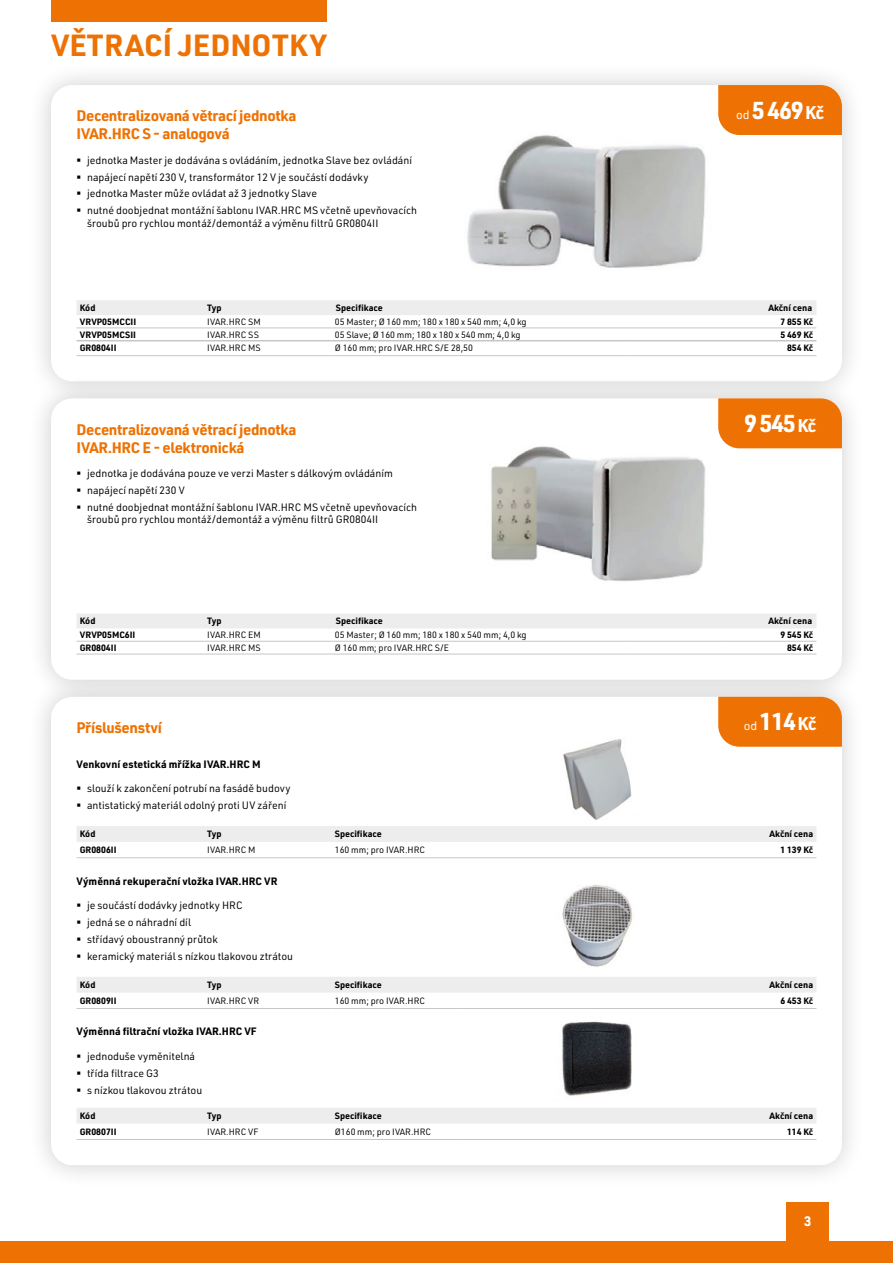
<style>
.page{position:relative;width:893px;height:1263px;background:#fff}
.page>*{position:absolute;margin:0;border:0;box-sizing:border-box;transform-origin:0 0}
.t1{font:700 30px "URWDIN";color:#ee7203}
.t2{font:700 24px "URWDIN";letter-spacing:-.05em;color:#fff}
.t3{font:700 15px/18px "URWDIN";letter-spacing:-.025em;color:#ee7203}
.t4{font:700 13.5px "URWDIN";color:#fff}
.t5{font:10.5px/16.8px "URWDIN";color:#000}
.t6{font:700 10.5px "URWDIN";color:#000}
.t7{font:9px "URWDIN";color:#000}
.t8{font:700 9px "URWDIN";color:#000}
.s1{font-weight:400;font-size:12px}
.s2{font-size:18px}
</style>
<div class="page">
<div style="left:27px;top:673px;width:839px;height:516px;background:#000;opacity:.2"></div>
<div style="left:51px;top:697px;width:791px;height:468px;background:#fff;border-radius:21px"></div>
<img style="left:563px;top:739px;width:69px;height:81px">
<img style="left:562px;top:884px;width:71px;height:83px">
<img style="left:562px;top:1021px;width:70px;height:75px">
<div style="left:27px;top:61px;width:839px;height:345px;background:#000;opacity:.2"></div>
<div style="left:51px;top:85px;width:791px;height:296px;background:#fff;border-radius:21px"></div>
<div style="left:27px;top:375px;width:839px;height:329px;background:#000;opacity:.2"></div>
<div style="left:51px;top:398px;width:791px;height:282px;background:#fff;border-radius:21px"></div>
<img style="left:491px;top:446px;width:215px;height:135px">
<img style="left:467px;top:135px;width:239px;height:133px">
<div style="left:51px;top:0;width:275px;height:21px;background:#ee7203"></div>
<div style="left:77px;top:300px;width:739px;height:15px;background:#ededed"></div>
<hr style="left:77px;top:328px;width:127px;height:1px;background:#c6c6c6">
<hr style="left:204px;top:328px;width:128px;height:1px;background:#c6c6c6">
<hr style="left:332px;top:328px;width:297px;height:1px;background:#c6c6c6">
<hr style="left:77px;top:355px;width:127px;height:1px;background:#c6c6c6">
<hr style="left:204px;top:355px;width:128px;height:1px;background:#c6c6c6">
<hr style="left:332px;top:355px;width:297px;height:1px;background:#c6c6c6">
<hr style="left:629px;top:355px;width:94px;height:1px;background:#c6c6c6">
<hr style="left:723px;top:355px;width:93px;height:1px;background:#c6c6c6">
<hr style="left:629px;top:328px;width:94px;height:1px;background:#c6c6c6">
<hr style="left:723px;top:328px;width:93px;height:1px;background:#c6c6c6">
<hr style="left:77px;top:340px;width:127px;height:1px;background:#c6c6c6">
<hr style="left:204px;top:340px;width:128px;height:1px;background:#c6c6c6">
<hr style="left:332px;top:340px;width:297px;height:1px;background:#c6c6c6">
<hr style="left:629px;top:340px;width:94px;height:1px;background:#c6c6c6">
<hr style="left:723px;top:340px;width:93px;height:1px;background:#c6c6c6">
<div style="left:77px;top:614px;width:739px;height:14px;background:#ededed"></div>
<hr style="left:77px;top:641px;width:127px;height:1px;background:#c6c6c6">
<hr style="left:204px;top:641px;width:128px;height:1px;background:#c6c6c6">
<hr style="left:332px;top:641px;width:297px;height:1px;background:#c6c6c6">
<hr style="left:77px;top:654px;width:127px;height:1px;background:#c6c6c6">
<hr style="left:204px;top:654px;width:128px;height:1px;background:#c6c6c6">
<hr style="left:332px;top:654px;width:297px;height:1px;background:#c6c6c6">
<hr style="left:629px;top:654px;width:94px;height:1px;background:#c6c6c6">
<hr style="left:723px;top:654px;width:93px;height:1px;background:#c6c6c6">
<hr style="left:629px;top:641px;width:94px;height:1px;background:#c6c6c6">
<hr style="left:723px;top:641px;width:93px;height:1px;background:#c6c6c6">
<div style="left:718px;top:85px;width:124px;height:50px;background:#ee7203"></div>
<div style="left:718px;top:398px;width:124px;height:50px;background:#ee7203"></div>
<div style="left:718px;top:697px;width:124px;height:50px;background:#ee7203"></div>
<div style="left:77px;top:826px;width:739px;height:16px;background:#ededed"></div>
<hr style="left:77px;top:857px;width:127px;height:1px;background:#c6c6c6">
<hr style="left:204px;top:857px;width:128px;height:1px;background:#c6c6c6">
<hr style="left:332px;top:857px;width:127px;height:1px;background:#c6c6c6">
<hr style="left:459px;top:857px;width:357px;height:1px;background:#c6c6c6">
<div style="left:77px;top:977px;width:739px;height:16px;background:#ededed"></div>
<hr style="left:77px;top:1008px;width:127px;height:1px;background:#c6c6c6">
<hr style="left:204px;top:1008px;width:128px;height:1px;background:#c6c6c6">
<hr style="left:332px;top:1008px;width:127px;height:1px;background:#c6c6c6">
<hr style="left:459px;top:1008px;width:357px;height:1px;background:#c6c6c6">
<div style="left:77px;top:1108px;width:739px;height:16px;background:#ededed"></div>
<hr style="left:77px;top:1139px;width:127px;height:1px;background:#c6c6c6">
<hr style="left:204px;top:1139px;width:128px;height:1px;background:#c6c6c6">
<hr style="left:332px;top:1139px;width:127px;height:1px;background:#c6c6c6">
<hr style="left:459px;top:1139px;width:357px;height:1px;background:#c6c6c6">
<div style="left:0;top:1242px;width:893px;height:21px;background:#ee7203"></div>
<div style="left:787px;top:1202px;width:42px;height:61px;background:#ee7203"></div>
<h1 class="t1" style="left:51px;top:24px;width:277px">VĚTRACÍ JEDNOTKY</h1>
<h3 class="t3" style="left:77px;top:106px;width:221px">Decentralizovaná větrací jednotka<br>IVAR.HRC S - analogová</h3>
<p class="t5" style="left:87px;top:151px;width:331px">jednotka Master je dodávána s ovládáním, jednotka Slave bez ovládání napájecí napětí 230 V, transformátor 12 V je součástí dodávky<br>jednotka Master může ovládat až 3 jednotky Slave<br>nutné doobjednat montážní šablonu IVAR.HRC MS včetně upevňovacích</p>
<p class="t5" style="left:87px;top:214px;width:293px">šroubů pro rychlou montáž/demontáž a výměnu filtrů GR0804II</p>
<h2 class="t2" style="left:736px;top:94px;width:90px"><span class="s1">od</span> 5 469 <span class="s2">Kč</span></h2>
<p class="t8" style="left:80px;top:301px;width:17px">Kód</p>
<p class="t8" style="left:207px;top:301px;width:16px">Typ</p>
<p class="t8" style="left:336px;top:301px;width:49px">Specifikace</p>
<p class="t8" style="left:768px;top:301px;width:45px">Akční cena</p>
<p class="t8" style="left:80px;top:315px;width:58px">VRVP05MCCII</p>
<p class="t7" style="left:207px;top:316px;width:55px">IVAR.HRC SM</p>
<p class="t7" style="left:335px;top:316px;width:193px">05 Master; Ø 160 mm; 180 x 180 x 540 mm; 4,0 kg</p>
<p class="t8" style="left:780px;top:315px;width:34px">7 855 Kč</p>
<p class="t8" style="left:80px;top:328px;width:58px">VRVP05MCSII</p>
<p class="t7" style="left:207px;top:328px;width:53px">IVAR.HRC SS</p>
<p class="t7" style="left:335px;top:328px;width:187px">05 Slave; Ø 160 mm; 180 x 180 x 540 mm; 4,0 kg</p>
<p class="t8" style="left:780px;top:328px;width:34px">5 469 Kč</p>
<p class="t8" style="left:80px;top:342px;width:38px">GR0804II</p>
<p class="t7" style="left:207px;top:342px;width:55px">IVAR.HRC MS</p>
<p class="t7" style="left:335px;top:342px;width:140px">Ø 160 mm; pro IVAR.HRC S/E 28,50</p>
<p class="t8" style="left:787px;top:342px;width:28px">854 Kč</p>
<h3 class="t3" style="left:77px;top:420px;width:221px">Decentralizovaná větrací jednotka<br>IVAR.HRC E - elektronická</h3>
<p class="t5" style="left:87px;top:465px;width:331px">jednotka je dodávána pouze ve verzi Master s dálkovým ovládáním napájecí napětí 230 V<br>nutné doobjednat montážní šablonu IVAR.HRC MS včetně upevňovacích</p>
<p class="t5" style="left:87px;top:511px;width:293px">šroubů pro rychlou montáž/demontáž a výměnu filtrů GR0804II</p>
<h2 class="t2" style="left:744px;top:407px;width:74px">9 545 <span class="s2">Kč</span></h2>
<p class="t8" style="left:80px;top:615px;width:17px">Kód</p>
<p class="t8" style="left:207px;top:615px;width:16px">Typ</p>
<p class="t8" style="left:336px;top:615px;width:49px">Specifikace</p>
<p class="t8" style="left:768px;top:615px;width:45px">Akční cena</p>
<p class="t8" style="left:80px;top:629px;width:57px">VRVP05MC6II</p>
<p class="t7" style="left:207px;top:629px;width:55px">IVAR.HRC EM</p>
<p class="t7" style="left:335px;top:629px;width:193px">05 Master; Ø 160 mm; 180 x 180 x 540 mm; 4,0 kg</p>
<p class="t8" style="left:780px;top:629px;width:34px">9 545 Kč</p>
<p class="t8" style="left:80px;top:641px;width:38px">GR0804II</p>
<p class="t7" style="left:207px;top:642px;width:55px">IVAR.HRC MS</p>
<p class="t7" style="left:335px;top:642px;width:116px">Ø 160 mm; pro IVAR.HRC S/E</p>
<p class="t8" style="left:787px;top:641px;width:28px">854 Kč</p>
<h3 class="t3" style="left:77px;top:718px;width:87px">Příslušenství</h3>
<p class="t6" style="left:77px;top:757px;width:186px">Venkovní estetická mřížka IVAR.HRC M</p>
<p class="t5" style="left:87px;top:780px;width:205px">slouží k zakončení potrubí na fasádě budovy antistatický materiál odolný proti UV záření</p>
<h2 class="t2" style="left:744px;top:705px;width:74px"><span class="s1">od</span> 114 <span class="s2">Kč</span></h2>
<p class="t8" style="left:80px;top:828px;width:17px">Kód</p>
<p class="t8" style="left:207px;top:828px;width:16px">Typ</p>
<p class="t8" style="left:335px;top:828px;width:49px">Specifikace</p>
<p class="t8" style="left:770px;top:828px;width:45px">Akční cena</p>
<p class="t8" style="left:80px;top:844px;width:38px">GR0806II</p>
<p class="t7" style="left:207px;top:844px;width:50px">IVAR.HRC M</p>
<p class="t7" style="left:335px;top:844px;width:92px">160 mm; pro IVAR.HRC</p>
<p class="t8" style="left:780px;top:844px;width:34px">1 139 Kč</p>
<p class="t6" style="left:77px;top:874px;width:203px">Výměnná rekuperační vložka IVAR.HRC VR</p>
<p class="t5" style="left:87px;top:897px;width:208px">je součástí dodávky jednotky HRC<br>jedná se o náhradní díl<br>střídavý oboustranný průtok<br>keramický materiál s nízkou tlakovou ztrátou</p>
<p class="t8" style="left:80px;top:978px;width:17px">Kód</p>
<p class="t8" style="left:207px;top:978px;width:16px">Typ</p>
<p class="t8" style="left:335px;top:978px;width:49px">Specifikace</p>
<p class="t8" style="left:770px;top:978px;width:45px">Akční cena</p>
<p class="t8" style="left:80px;top:994px;width:38px">GR0809II</p>
<p class="t7" style="left:207px;top:995px;width:54px">IVAR.HRC VR</p>
<p class="t7" style="left:335px;top:995px;width:92px">160 mm; pro IVAR.HRC</p>
<p class="t8" style="left:780px;top:994px;width:34px">6 453 Kč</p>
<p class="t6" style="left:77px;top:1024px;width:182px">Výměnná filtrační vložka IVAR.HRC VF</p>
<p class="t5" style="left:87px;top:1047px;width:117px">jednoduše vyměnitelná třída filtrace G3<br>s nízkou tlakovou ztrátou</p>
<p class="t8" style="left:80px;top:1109px;width:17px">Kód</p>
<p class="t8" style="left:207px;top:1109px;width:16px">Typ</p>
<p class="t8" style="left:335px;top:1109px;width:49px">Specifikace</p>
<p class="t8" style="left:770px;top:1109px;width:45px">Akční cena</p>
<p class="t8" style="left:80px;top:1125px;width:38px">GR0807II</p>
<p class="t7" style="left:207px;top:1126px;width:52px">IVAR.HRC VF</p>
<p class="t7" style="left:335px;top:1126px;width:98px">Ø160 mm; pro IVAR.HRC</p>
<p class="t8" style="left:787px;top:1125px;width:28px">114 Kč</p>
<p class="t4" style="left:804px;top:1212px;width:9px">3</p>
</div>
